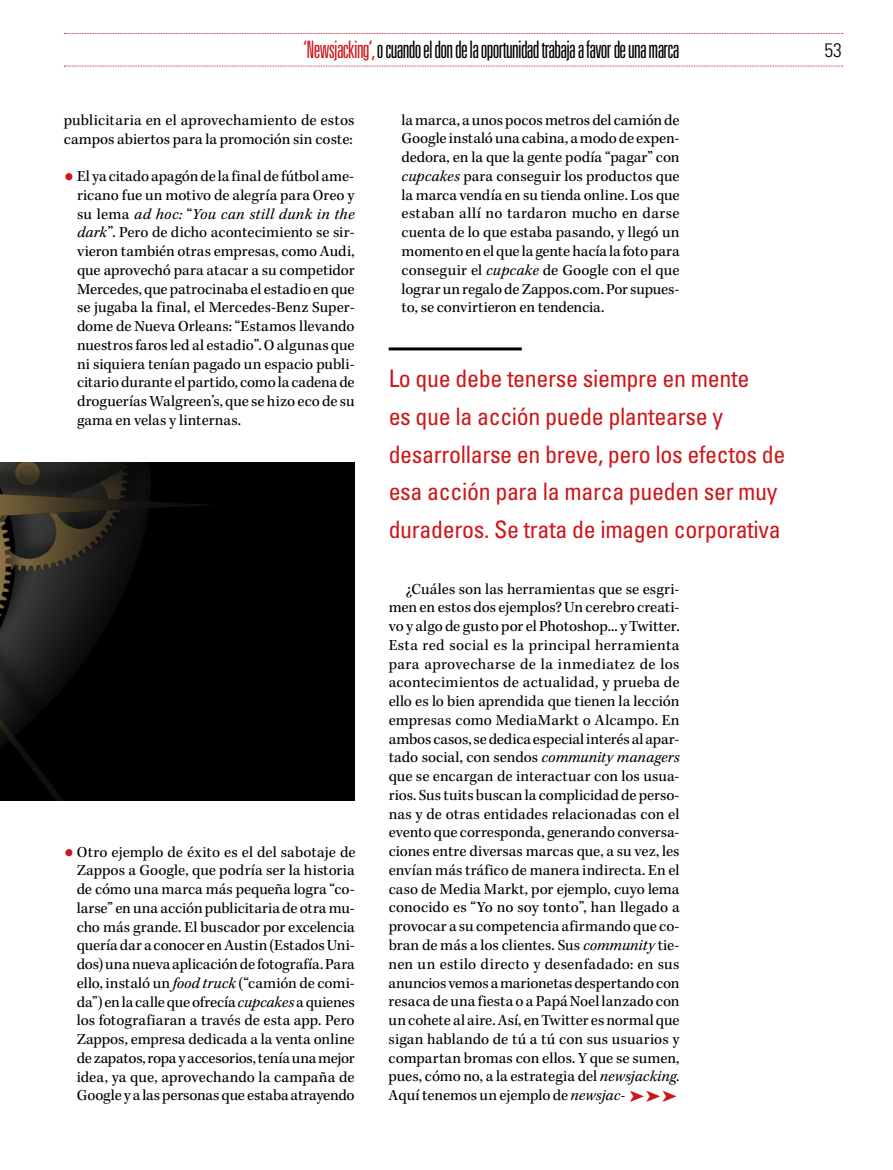
<style>
.page{position:relative;width:893px;height:1170px;background:#fff}
.page>*{position:absolute;margin:0;border:0;box-sizing:border-box;transform-origin:0 0}
.t1{font:condensed 24px/37.5px "Univers LT Std";letter-spacing:-.015em;color:#cd171a}
.t2{font:300 ultra-condensed 24px "Univers LT Std";letter-spacing:-.03em;color:#000}
.t3{font:300 condensed 19.5px "Univers LT Std";color:#000}
.t4{font:16.5px "Zapf Dingbats ITC";color:#cd171a}
.t5{font:15.75px/18.8px "Kepler Std";color:#000;text-align:justify}
.s1{color:#cd171a}
.s2{font-size:33px;color:#cd171a}
.s3{font-style:italic}
</style>
<div class="page">
<hr style="left:389px;top:347px;width:133px;height:3px;background:#000">
<svg style="left:64px;top:33px;width:779px;height:1px"></svg>
<svg style="left:64px;top:66px;width:779px;height:1px"></svg>
<img style="left:0;top:462px;width:355px;height:338px">
<h1 class="t2" style="left:303px;top:37px;width:378px"><span class="s1">‘Newsjacking’,</span>o cuando el don de la oportunidad trabaja a favor de una marca</h1>
<p class="t3" style="left:825px;top:38px;width:19px">53</p>
<p class="t5" style="left:64px;top:111px;width:292px">publicitaria en el aprovechamiento de estos campos abiertos para la promoción sin coste:</p>
<p class="t5" style="left:77px;top:167px;width:279px;text-indent:-13px"><span class="s2">•</span> El ya citado apagón de la final de fútbol ame&shy;ricano fue un motivo de alegría para Oreo y su lema <span class="s3">ad hoc:</span> “<span class="s3">You can still dunk in the dark</span>”. Pero de dicho acontecimiento se sir&shy;vieron también otras empresas, como Audi, que aprovechó para atacar a su competidor Mercedes, que patrocinaba el estadio en que se jugaba la final, el Mercedes-Benz Super&shy;dome de Nueva Orleans: “Estamos llevando nuestros faros led al estadio”. O algunas que ni siquiera tenían pagado un espacio publi&shy;citario durante el partido, como la cadena de droguerías Walgreen’s, que se hizo eco de su gama en velas y linternas.</p>
<p class="t5" style="left:77px;top:842px;width:280px;text-indent:-13px"><span class="s2">•</span>Otro ejemplo de éxito es el del sabotaje de Zappos a Google, que podría ser la historia de cómo una marca más pequeña logra “co&shy;larse” en una acción publicitaria de otra mu&shy;cho más grande. El buscador por excelencia quería dar a conocer en Austin (Estados Uni&shy;dos) una nueva aplicación de fotografía. Para ello, instaló un <span class="s3">food truck</span> (“camión de comi&shy;da”) en la calle que ofrecía <span class="s3">cupcakes</span> a quienes los fotografiaran a través de esta app. Pero Zappos, empresa dedicada a la venta online de zapatos, ropa y accesorios, tenía una mejor idea, ya que, aprovechando la campaña de Google y a las personas que estaba atrayendo</p>
<p class="t5" style="left:402px;top:111px;width:279px">la marca, a unos pocos metros del camión de Google instaló una cabina, a modo de expen&shy;dedora, en la que la gente podía “pagar” con <span class="s3">cupcakes</span> para conseguir los productos que la marca vendía en su tienda online. Los que estaban allí no tardaron mucho en darse cuenta de lo que estaba pasando, y llegó un momento en el que la gente hacía la foto para conseguir el <span class="s3">cupcake</span> de Google con el que lograr un regalo de Zappos.com. Por supues&shy;to, se convirtieron en tendencia.</p>
<h1 class="t1" style="left:389px;top:360px;width:398px">Lo que debe tenerse siempre en mente<br>es que la acción puede plantearse y desarrollarse en breve, pero los efectos de esa acción para la marca pueden ser muy duraderos. Se trata de imagen corporativa</h1>
<p class="t5" style="left:389px;top:580px;width:292px;text-indent:17px">¿Cuáles son las herramientas que se esgri&shy;men en estos dos ejemplos? Un cerebro creati&shy;vo y algo de gusto por el Photoshop... y Twitter.<br>Esta red social es la principal herramienta para aprovecharse de la inmediatez de los acontecimientos de actualidad, y prueba de ello es lo bien aprendida que tienen la lección empresas como MediaMarkt o Alcampo. En ambos casos, se dedica especial interés al apar&shy;tado social, con sendos <span class="s3">community managers </span>que se encargan de interactuar con los usua&shy;rios. Sus tuits buscan la complicidad de perso&shy;nas y de otras entidades relacionadas con el evento que corresponda, generando conversa&shy;ciones entre diversas marcas que, a su vez, les envían más tráfico de manera indirecta. En el caso de Media Markt, por ejemplo, cuyo lema conocido es “Yo no soy tonto”, han llegado a provocar a su competencia afirmando que co&shy;bran de más a los clientes. Sus <span class="s3">community</span> tie&shy;nen un estilo directo y desenfadado: en sus anuncios vemos a marionetas despertando con resaca de una fiesta o a Papá Noel lanzado con un cohete al aire. Así, en Twitter es normal que sigan hablando de tú a tú con sus usuarios y compartan bromas con ellos. Y que se sumen, pues, cómo no, a la estrategia del <span class="s3">newsjacking</span>.<br>Aquí tenemos un ejemplo de <span class="s3">newsjac-</span></p>
<p class="t4" style="left:629px;top:1088px;width:49px">➤ ➤ ➤</p>
</div>
